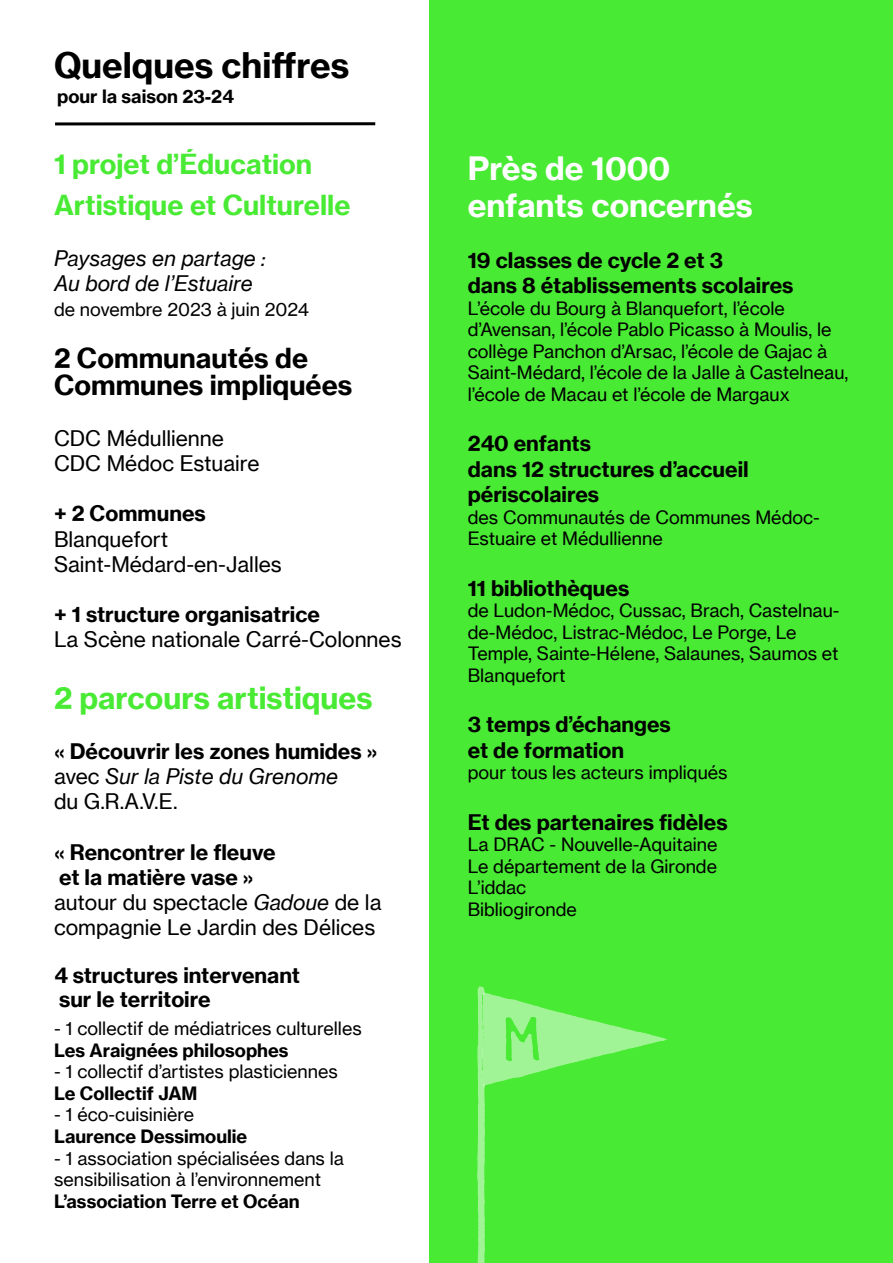
<style>
.page{position:relative;width:893px;height:1263px;background:#fff}
.page>*{position:absolute;margin:0;border:0;box-sizing:border-box;transform-origin:0 0}
.t1{font:34.5px "N Haas Grotesk TX Std 75 Bd";color:#000}
.t2{font:31.5px/37.8px "N Haas Grotesk TX Std 75 Bd";color:#fff}
.t3{font:30px "N Haas Grotesk TX Std 75 Bd";color:#49ea34}
.t4{font:27px/41.4px "N Haas Grotesk TX Std 75 Bd";color:#49ea34}
.t5{font:27px/27px "N Haas Grotesk TX Std 75 Bd";color:#000}
.t6{font:21px/25.2px "N Haas Grotesk TX Std 75 Bd";color:#000}
.t7{font:21px/25.2px "N Haas Grotesk TX Std 55 Rg";color:#000}
.t8{font:21px/25.2px "N Haas Grotesk TX Std 56 It";color:#000}
.t9{font:18px/21.6px "N Haas Grotesk TX Std 55 Rg";color:#000}
.t10{font:18px "N Haas Grotesk TX Std 75 Bd";color:#000}
.s1{font-family:"N Haas Grotesk TX Std 55 Rg"}
.s2{font-family:"N Haas Grotesk TX Std 56 It"}
</style>
<div class="page">
<div style="left:429px;top:0;width:464px;height:1263px;background:#49ea34"></div>
<svg style="left:477px;top:986px;width:190px;height:277px"></svg>
<hr style="left:55px;top:122px;width:320px;height:3px;background:#000">
<h1 class="t1" style="left:54px;top:44px;width:297px">Quelques chiffres</h1>
<p class="t10" style="left:57px;top:85px;width:178px">pour la saison 23-24</p>
<h3 class="t4" style="left:54px;top:143px;width:298px">1 projet d’Éducation<br>Artistique et Culturelle</h3>
<p class="t8" style="left:54px;top:245px;width:213px">Paysages en partage :<br>Au bord de l’Estuaire</p>
<p class="t9" style="left:54px;top:298px;width:257px">de novembre 2023 à juin 2024</p>
<h3 class="t5" style="left:54px;top:344px;width:300px">2 Communautés de<br>Communes impliquées</h3>
<p class="t7" style="left:54px;top:425px;width:207px">CDC Médullienne<br>CDC Médoc Estuaire</p>
<p class="t6" style="left:54px;top:500px;width:153px">+ 2 Communes</p>
<p class="t7" style="left:54px;top:526px;width:229px">Blanquefort<br>Saint-Médard-en-Jalles</p>
<p class="t6" style="left:54px;top:601px;width:268px">+ 1 structure organisatrice</p>
<p class="t7" style="left:54px;top:627px;width:349px">La Scène nationale Carré-Colonnes</p>
<h3 class="t3" style="left:54px;top:679px;width:320px">2 parcours artistiques</h3>
<p class="t6" style="left:54px;top:738px;width:325px">« Découvrir les zones humides »</p>
<p class="t8" style="left:54px;top:763px;width:285px"><span class="s1">avec</span> Sur la Piste du Grenome</p>
<p class="t7" style="left:54px;top:789px;width:125px">du G.R.A.V.E.</p>
<p class="t6" style="left:54px;top:839px;width:223px">« Rencontrer le fleuve et la matière vase »</p>
<p class="t7" style="left:54px;top:889px;width:329px">autour du spectacle <span class="s2">Gadoue</span> de la compagnie Le Jardin des Délices</p>
<p class="t6" style="left:54px;top:963px;width:248px;line-height:24px">4 structures intervenant sur le territoire</p>
<p class="t9" style="left:54px;top:1017px;width:309px">- 1 collectif de médiatrices culturelles</p>
<p class="t10" style="left:54px;top:1038px;width:236px">Les Araignées philosophes</p>
<p class="t9" style="left:54px;top:1060px;width:285px">- 1 collectif d’artistes plasticiennes</p>
<p class="t10" style="left:54px;top:1082px;width:145px">Le Collectif JAM</p>
<p class="t9" style="left:54px;top:1103px;width:142px">- 1 éco-cuisinière</p>
<p class="t10" style="left:54px;top:1125px;width:195px">Laurence Dessimoulie</p>
<p class="t9" style="left:54px;top:1147px;width:292px">- 1 association spécialisées dans la sensibilisation à l’environnement</p>
<p class="t10" style="left:54px;top:1190px;width:247px">L’association Terre et Océan</p>
<h2 class="t2" style="left:468px;top:148px;width:286px">Près de 1000 enfants concernés</h2>
<p class="t6" style="left:468px;top:247px;width:327px">19 classes de cycle 2 et 3<br>dans 8 établissements scolaires</p>
<p class="t9" style="left:468px;top:297px;width:382px">L’école du Bourg à Blanquefort, l’école d’Avensan, l’école Pablo Picasso à Moulis, le collège Panchon d’Arsac, l’école de Gajac à Saint-Médard, l’école de la Jalle à Castelneau, l’école de Macau et l’école de Margaux</p>
<p class="t6" style="left:468px;top:431px;width:283px">240 enfants<br>dans 12 structures d’accueil périscolaires</p>
<p class="t9" style="left:468px;top:506px;width:354px">des Communautés de Communes Médoc-<br>Estuaire et Médullienne</p>
<p class="t6" style="left:468px;top:575px;width:163px">11 bibliothèques</p>
<p class="t9" style="left:468px;top:599px;width:373px">de Ludon-Médoc, Cussac, Brach, Castelnau&shy;de-Médoc, Listrac-Médoc, Le Porge, Le Temple, Sainte-Hélene, Salaunes, Saumos et Blanquefort</p>
<p class="t6" style="left:468px;top:711px;width:205px">3 temps d’échanges et de formation</p>
<p class="t9" style="left:468px;top:761px;width:261px">pour tous les acteurs impliqués</p>
<p class="t6" style="left:468px;top:809px;width:261px">Et des partenaires fidèles</p>
<p class="t9" style="left:468px;top:833px;width:251px">La DRAC - Nouvelle-Aquitaine<br>Le département de la Gironde<br>L’iddac<br>Bibliogironde</p>
</div>
